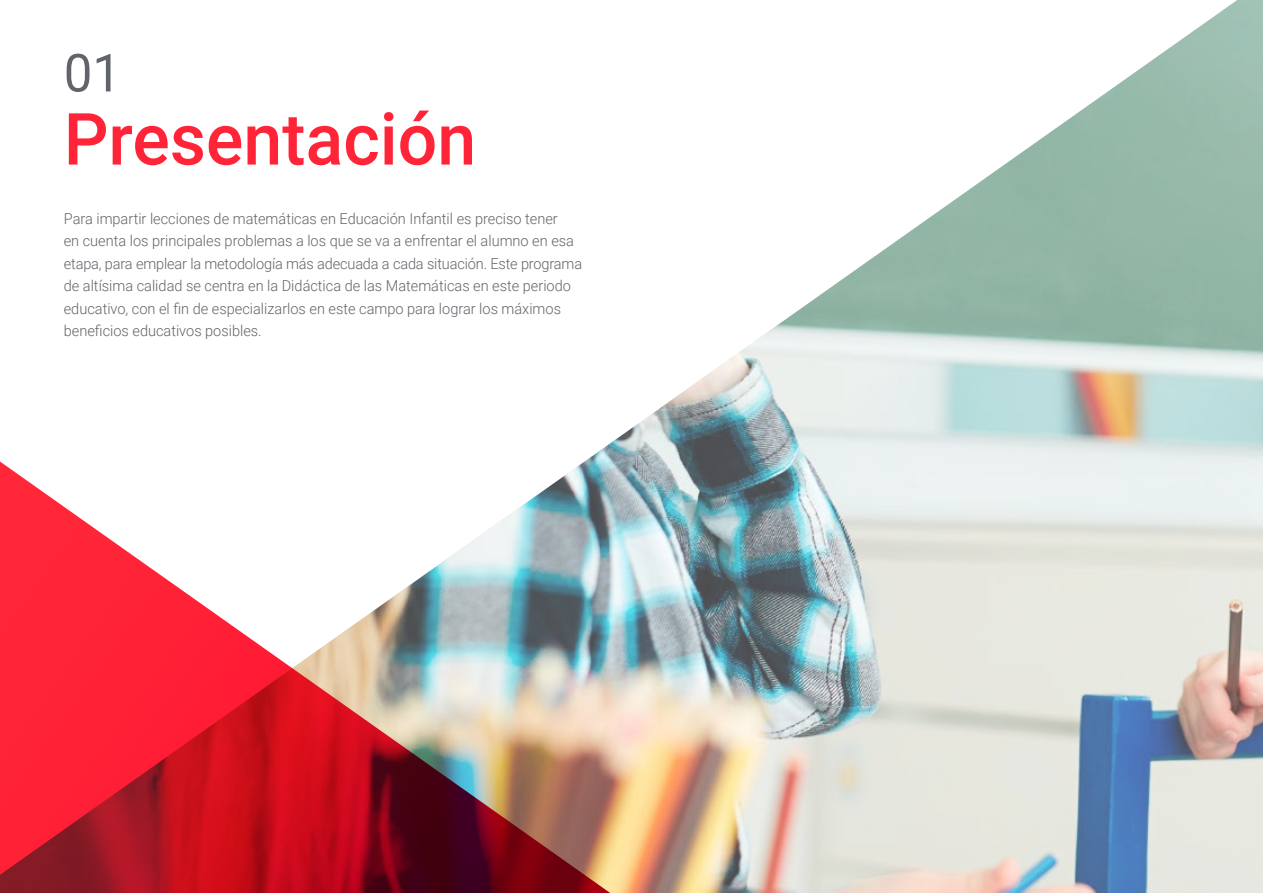
<style>
.page{position:relative;width:1263px;height:893px;background:#fff}
.page>*{position:absolute;margin:0;border:0;box-sizing:border-box;transform-origin:0 0}
.t1{font:500 72px "Roboto";color:#ff2438}
.t2{font:52.5px "Roboto";color:#61646a}
.t3{font:300 15px/22.5px "Roboto";color:#61646a}
</style>
<div class="page">
<img style="left:606px;top:0;width:657px;height:893px">
<img style="left:0;top:446px;width:640px;height:447px">
<h2 class="t2" style="left:64px;top:36px;width:59px">01</h2>
<h1 class="t1" style="left:64px;top:89px;width:414px">Presentación</h1>
<p class="t3" style="left:64px;top:207px;width:520px">Para impartir lecciones de matemáticas en Educación Infantil es preciso tener<br>en cuenta los principales problemas a los que se va a enfrentar el alumno en esa etapa, para emplear la metodología más adecuada a cada situación. Este programa de altísima calidad se centra en la Didáctica de las Matemáticas en este periodo educativo, con el fin de especializarlos en este campo para lograr los máximos beneficios educativos posibles.</p>
</div>
